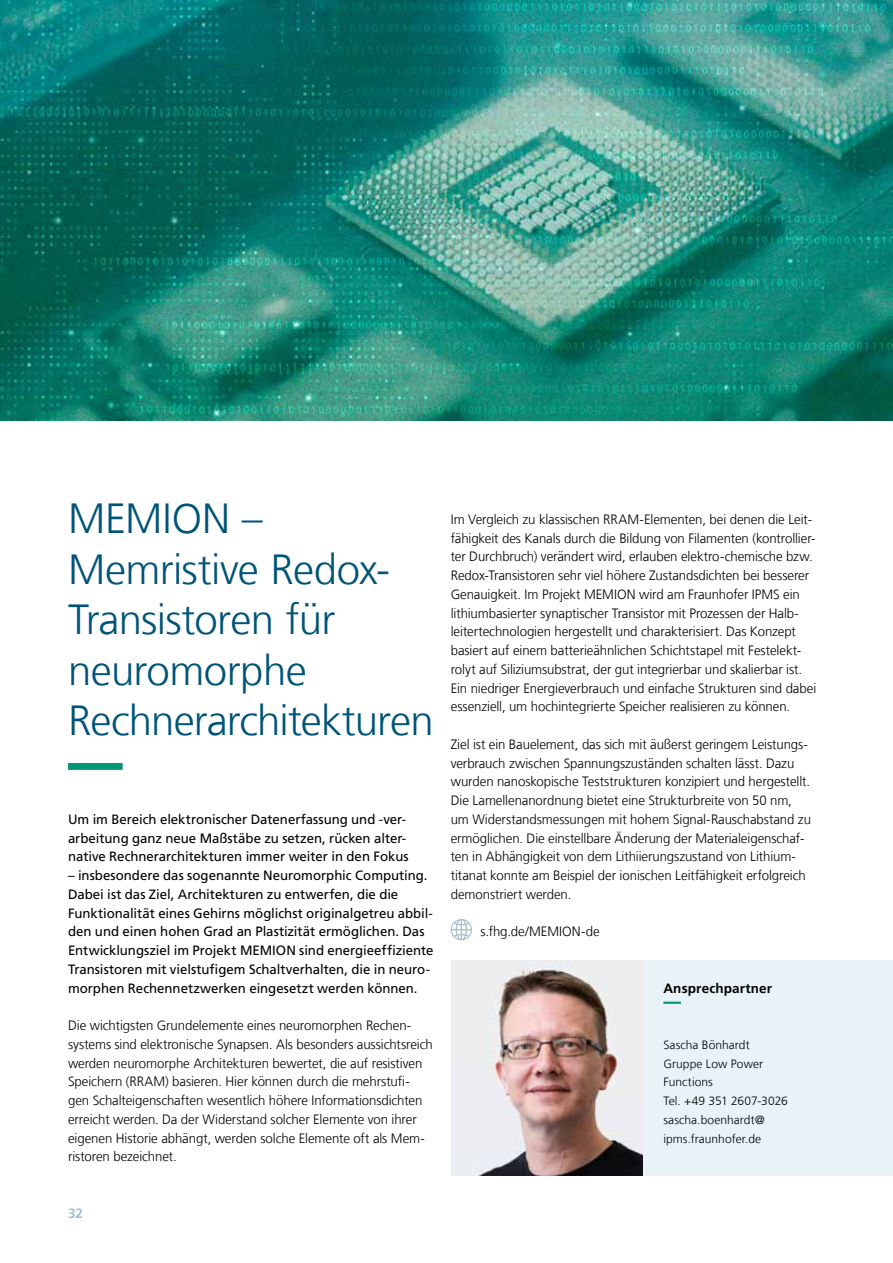
<style>
.page{position:relative;width:893px;height:1263px;background:#fff}
.page>*{position:absolute;margin:0;border:0;box-sizing:border-box;transform-origin:0 0}
.t1{font:300 42px/50.4px "Frutiger LT Com";letter-spacing:-.02em;color:#005478}
.t2{font:300 13.5px/18.8px "Frutiger LT Com";letter-spacing:-.005em;color:#000}
.t3{font:13.5px/18.8px "Frutiger LT Com";letter-spacing:-.005em;color:#000}
.t4{font:700 13.5px "Frutiger LT Com";letter-spacing:.01em;color:#000}
.t5{font:700 13.5px "Frutiger LT Com";color:#a5bcca}
.t6{font:300 12px/18.8px "Frutiger LT Com";letter-spacing:.005em;color:#000}
</style>
<div class="page">
<img style="left:0;top:0;width:893px;height:421px">
<svg style="left:68px;top:763px;width:55px;height:7px"></svg>
<svg style="left:451px;top:919px;width:21px;height:21px"></svg>
<div style="left:642px;top:960px;width:251px;height:216px;background:#e9f2f7"></div>
<svg style="left:663px;top:1001px;width:18px;height:3px"></svg>
<img style="left:452px;top:960px;width:190px;height:216px">
<h1 class="t1" style="left:68px;top:494px;width:367px">MEMION –<br>Memristive Redox-<br>Transistoren für neuromorphe<br>Rechnerarchitekturen</h1>
<p class="t3" style="left:68px;top:810px;width:342px">Um im Bereich elektronischer Datenerfassung und -ver&shy;arbeitung ganz neue Maßstäbe zu setzen, rücken alter&shy;native Rechnerarchitekturen immer weiter in den Fokus</p>
<p class="t3" style="left:68px;top:866px;width:367px">– insbesondere das sogenannte Neuromorphic Computing.<br>Dabei ist das Ziel, Architekturen zu entwerfen, die die Funktionalität eines Gehirns möglichst originalgetreu abbil&shy;den und einen hohen Grad an Plastizität ermöglichen. Das Entwicklungsziel im Projekt MEMION sind energieeffiziente Transistoren mit vielstufigem Schaltverhalten, die in neuro&shy;morphen Rechennetzwerken eingesetzt werden können.</p>
<p class="t2" style="left:68px;top:1016px;width:366px">Die wichtigsten Grundelemente eines neuromorphen Rechen&shy;systems sind elektronische Synapsen. Als besonders aussichtsreich werden neuromorphe Architekturen bewertet, die auf resistiven Speichern (RRAM) basieren. Hier können durch die mehrstufi&shy;gen Schalteigenschaften wesentlich höhere Informationsdichten erreicht werden. Da der Widerstand solcher Elemente von ihrer eigenen Historie abhängt, werden solche Elemente oft als Mem&shy;ristoren bezeichnet.</p>
<p class="t2" style="left:451px;top:510px;width:367px">Im Vergleich zu klassischen RRAM-Elementen, bei denen die Leit&shy;fähigkeit des Kanals durch die Bildung von Filamenten (kontrollier&shy;ter Durchbruch) verändert wird, erlauben elektro-chemische bzw.<br>Redox-Transistoren sehr viel höhere Zustandsdichten bei besserer Genauigkeit. Im Projekt MEMION wird am Fraunhofer IPMS ein lithiumbasierter synaptischer Transistor mit Prozessen der Halb&shy;leitertechnologien hergestellt und charakterisiert. Das Konzept basiert auf einem batterieähnlichen Schichtstapel mit Festelekt&shy;rolyt auf Siliziumsubstrat, der gut integrierbar und skalierbar ist.<br>Ein niedriger Energieverbrauch und einfache Strukturen sind dabei essenziell, um hochintegrierte Speicher realisieren zu können.</p>
<p class="t2" style="left:451px;top:735px;width:362px">Ziel ist ein Bauelement, das sich mit äußerst geringem Leistungs&shy;verbrauch zwischen Spannungszuständen schalten lässt. Dazu wurden nanoskopische Teststrukturen konzipiert und hergestellt.<br>Die Lamellenanordnung bietet eine Strukturbreite von 50 nm, um Widerstandsmessungen mit hohem Signal-Rauschabstand zu ermöglichen. Die einstellbare Änderung der Materialeigenschaf&shy;ten in Abhängigkeit von dem Lithiierungszustand von Lithium&shy;titanat konnte am Beispiel der ionischen Leitfähigkeit erfolgreich demonstriert werden.</p>
<p class="t2" style="left:480px;top:922px;width:121px">s.fhg.de/MEMION-de</p>
<p class="t4" style="left:663px;top:980px;width:110px">Ansprechpartner</p>
<p class="t6" style="left:663px;top:1035px;width:126px">Sascha Bönhardt<br>Gruppe Low Power<br>Functions<br>Tel. +49 351 2607-3026 sascha.boenhardt@ ipms.fraunhofer.de</p>
<p class="t5" style="left:68px;top:1205px;width:17px">32</p>
</div>
